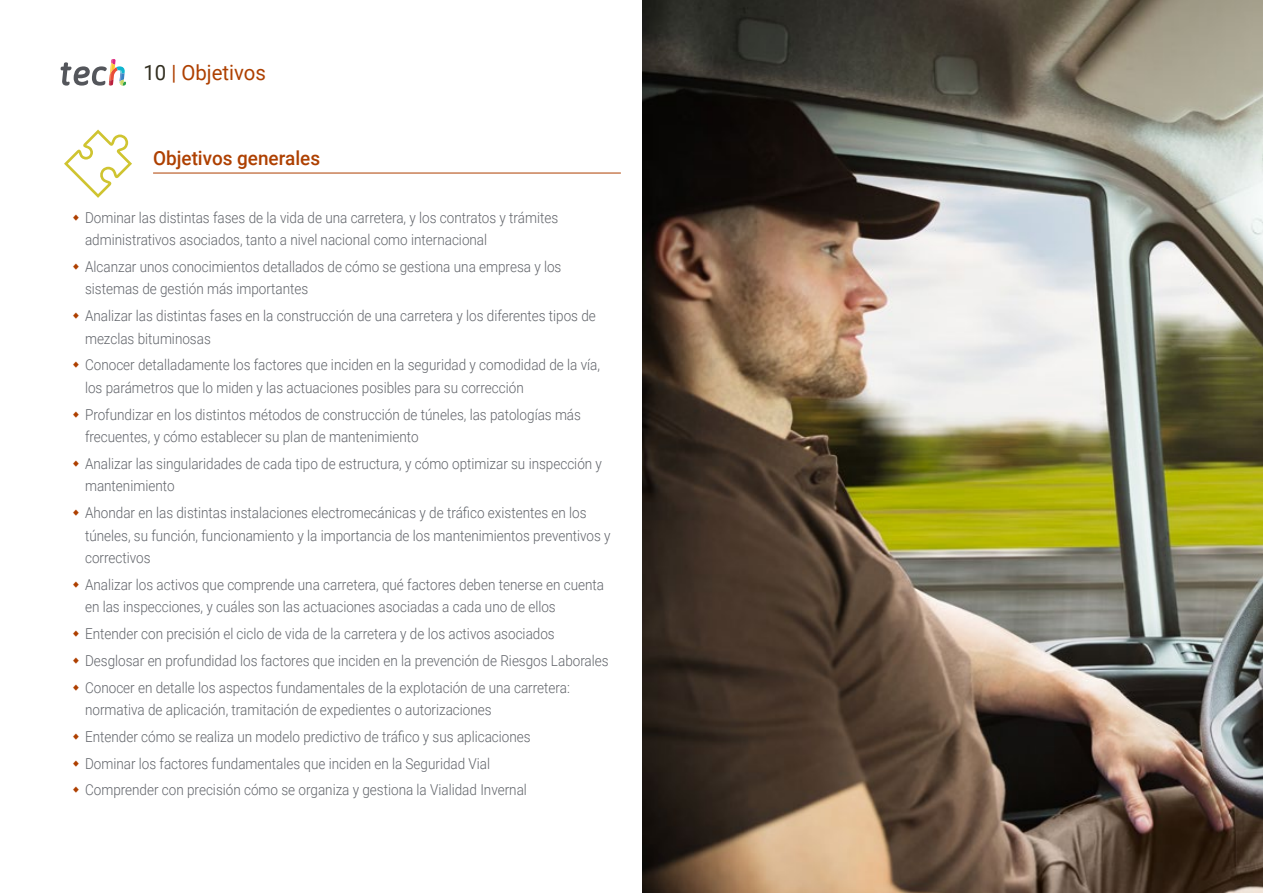
<style>
.page{position:relative;width:1263px;height:893px;background:#fff}
.page>*{position:absolute;margin:0;border:0;box-sizing:border-box;transform-origin:0 0}
.t1{font:21px "Roboto";color:#ae4000}
.t2{font:500 19.5px "Roboto";color:#ae4000}
.t3{font:300 15px/22.5px "Roboto";color:#61646a;scale:.9 1}
.s1{color:#312e20}
</style>
<div class="page">
<hr style="left:153px;top:173px;width:468px;height:1px;background:#ae4000">
<svg style="left:64px;top:130px;width:68px;height:68px"></svg>
<svg style="left:61px;top:59px;width:65px;height:27px"></svg>
<img style="left:642px;top:0;width:621px;height:893px">
<h1 class="t1" style="left:144px;top:57px;width:124px"><span class="s1">10</span> | Objetivos</h1>
<h2 class="t2" style="left:153px;top:144px;width:169px">Objetivos generales</h2>
<p class="t3" style="left:85px;top:206px;width:527px">Dominar las distintas fases de la vida de una carretera, y los contratos y trámites administrativos asociados, tanto a nivel nacional como internacional</p>
<p class="t3" style="left:85px;top:255px;width:531px">Alcanzar unos conocimientos detallados de cómo se gestiona una empresa y los sistemas de gestión más importantes</p>
<p class="t3" style="left:85px;top:304px;width:569px">Analizar las distintas fases en la construcción de una carretera y los diferentes tipos de mezclas bituminosas</p>
<p class="t3" style="left:85px;top:353px;width:574px">Conocer detalladamente los factores que inciden en la seguridad y comodidad de la vía, los parámetros que lo miden y las actuaciones posibles para su corrección</p>
<p class="t3" style="left:85px;top:403px;width:553px">Profundizar en los distintos métodos de construcción de túneles, las patologías más frecuentes, y cómo establecer su plan de mantenimiento</p>
<p class="t3" style="left:85px;top:452px;width:576px">Analizar las singularidades de cada tipo de estructura, y cómo optimizar su inspección y mantenimiento</p>
<p class="t3" style="left:85px;top:501px;width:585px">Ahondar en las distintas instalaciones electromecánicas y de tráfico existentes en los túneles, su función, funcionamiento y la importancia de los mantenimientos preventivos y correctivos</p>
<p class="t3" style="left:85px;top:573px;width:578px">Analizar los activos que comprende una carretera, qué factores deben tenerse en cuenta en las inspecciones, y cuáles son las actuaciones asociadas a cada uno de ellos</p>
<p class="t3" style="left:85px;top:620px;width:583px;line-height:26.7px">Entender con precisión el ciclo de vida de la carretera y de los activos asociados<br>Desglosar en profundidad los factores que inciden en la prevención de Riesgos Laborales<br>Conocer en detalle los aspectos fundamentales de la explotación de una carretera:</p>
<p class="t3" style="left:85px;top:696px;width:497px;line-height:26.7px">normativa de aplicación, tramitación de expedientes o autorizaciones Entender cómo se realiza un modelo predictivo de tráfico y sus aplicaciones Dominar los factores fundamentales que inciden en la Seguridad Vial Comprender con precisión cómo se organiza y gestiona la Vialidad Invernal</p>
</div>
